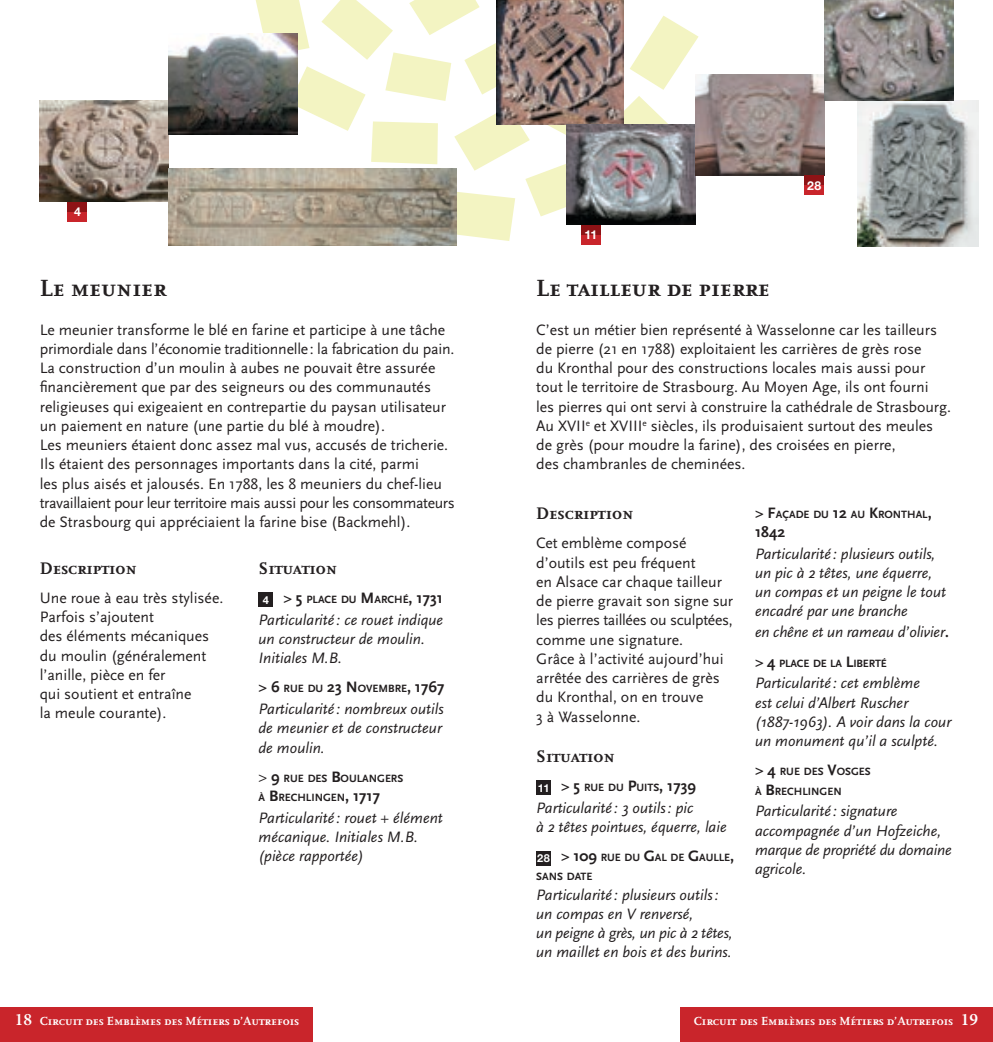
<style>
.page{position:relative;width:993px;height:1042px;background:#fff}
.page>*{position:absolute;margin:0;border:0;box-sizing:border-box;transform-origin:0 0}
.t1{font:700 24.5px "Scala Caps";color:#231f20}
.t2{font:700 17.5px "Scala Caps";color:#231f20}
.t3{font:15.75px/19.2px "Scala Sans";color:#231f20}
.t4{font:italic 15.75px/19.2px "Scala Sans";color:#231f20}
.t5{font:700 15.75px "Scala Sans";color:#231f20}
.t6{font:700 12.25px "Scala Caps";color:#fff}
.t7{font:700 12.25px "Helvetica Neue";color:#fff}
.t8{font:700 11.03px/19.2px "Scala Sans";color:#231f20}
.s1{font-family:"Helvetica Neue";color:#fff}
.s2{font-size:15.75px}
.s3{font-weight:400;font-size:15.75px}
.s4{font-family:"Scala Caps";font-weight:700;font-style:normal;font-size:17.5px}
.s5{font-family:"Minion Pro";font-weight:600;font-size:17.5px}
</style>
<div class="page">
<svg style="left:255px;top:0;width:443px;height:245px"></svg>
<div style="left:680px;top:1007px;width:312px;height:35px;background:#c9252b"></div>
<div style="left:0;top:1007px;width:313px;height:35px;background:#c9252b"></div>
<div style="left:258px;top:592px;width:15px;height:15px;background:#231f20"></div>
<div style="left:536px;top:780px;width:15px;height:15px;background:#231f20"></div>
<div style="left:536px;top:850px;width:15px;height:15px;background:#231f20"></div>
<img style="left:40px;top:101px;width:129px;height:101px">
<img style="left:496px;top:0;width:127px;height:124px">
<img style="left:169px;top:169px;width:287px;height:77px">
<div style="left:67px;top:202px;width:20px;height:19px;background:#8e1316"></div>
<div style="left:67px;top:212px;width:20px;height:9px;background:#c9252b"></div>
<img style="left:169px;top:34px;width:129px;height:100px">
<img style="left:566px;top:124px;width:128px;height:101px">
<div style="left:580px;top:225px;width:20px;height:20px;background:#8e1316"></div>
<div style="left:580px;top:235px;width:20px;height:10px;background:#c9252b"></div>
<img style="left:694px;top:74px;width:129px;height:101px">
<img style="left:857px;top:101px;width:120px;height:145px">
<img style="left:823px;top:0;width:129px;height:101px">
<div style="left:804px;top:175px;width:19px;height:20px;background:#8e1316"></div>
<div style="left:804px;top:185px;width:19px;height:10px;background:#c9252b"></div>
<p class="t7" style="left:74px;top:204px;width:8px">4</p>
<h1 class="t1" style="left:40px;top:274px;width:128px">Le meunier</h1>
<p class="t3" style="left:40px;top:320px;width:416px">Le meunier transforme le blé en farine et participe à une tâche primordiale dans l’économie traditionnelle: la fabrication du pain.<br>La construction d’un moulin à aubes ne pouvait être assurée financièrement que par des seigneurs ou des communautés religieuses qui exigeaient en contrepartie du paysan utilisateur un paiement en nature (une partie du blé à moudre).<br>Les meuniers étaient donc assez mal vus, accusés de tricherie.<br>Ils étaient des personnages importants dans la cité, parmi<br>les plus aisés et jalousés. En 1788, les 8 meuniers du chef-lieu travaillaient pour leur territoire mais aussi pour les consommateurs de Strasbourg qui appréciaient la farine bise (Backmehl).</p>
<p class="t2" style="left:40px;top:558px;width:99px">Description</p>
<p class="t3" style="left:40px;top:588px;width:185px">Une roue à eau très stylisée.<br>Parfois s’ajoutent<br>des éléments mécaniques du moulin (généralement l’anille, pièce en fer<br>qui soutient et entraîne<br>la meule courante).</p>
<p class="t2" style="left:258px;top:558px;width:80px">Situation</p>
<p class="t8" style="left:263px;top:590px;width:181px"><span class="s1">4</span> <span class="s2">&gt; 5</span> PLACE DU <span class="s2">M</span>ARCHÉ<span class="s2">, 1731</span></p>
<p class="t4" style="left:258px;top:610px;width:186px">Particularité : ce rouet indique un constructeur de moulin.<br>Initiales M.B.</p>
<p class="t8" style="left:258px;top:679px;width:187px"><span class="s2">&gt; 6</span> RUE DU <span class="s2">23 N</span>OVEMBRE<span class="s2">, 1767</span></p>
<p class="t4" style="left:258px;top:699px;width:187px;text-align:justify">Particularité : nombreux outils de meunier et de constructeur de moulin.</p>
<p class="t8" style="left:258px;top:769px;width:146px"><span class="s3">&gt;</span> <span class="s2">9</span> RUE DES <span class="s2">B</span>OULANGERS<br>À <span class="s2">B</span>RECHLINGEN<span class="s2">, 1717</span></p>
<p class="t4" style="left:258px;top:808px;width:186px">Particularité : rouet + élément mécanique. Initiales M.B. (pièce rapportée)</p>
<p class="t7" style="left:584px;top:227px;width:14px">11</p>
<p class="t7" style="left:806px;top:178px;width:16px">28</p>
<h1 class="t1" style="left:536px;top:274px;width:235px">Le tailleur de pierre</h1>
<p class="t3" style="left:536px;top:320px;width:416px">C’est un métier bien représenté à Wasselonne car les tailleurs de pierre (21 en 1788) exploitaient les carrières de grès rose<br>du Kronthal pour des constructions locales mais aussi pour tout le territoire de Strasbourg. Au Moyen Age, ils ont fourni<br>les pierres qui ont servi à construire la cathédrale de Strasbourg.<br>Au XVII<sup>e</sup> et XVIII<sup>e</sup> siècles, ils produisaient surtout des meules de grès (pour moudre la farine), des croisées en pierre,<br>des chambranles de cheminées.</p>
<p class="t2" style="left:536px;top:503px;width:99px">Description</p>
<p class="t3" style="left:536px;top:534px;width:198px">Cet emblème composé d’outils est peu fréquent<br>en Alsace car chaque tailleur de pierre gravait son signe sur les pierres taillées ou sculptées, comme une signature.<br>Grâce à l’activité aujourd’hui arrêtée des carrières de grès du Kronthal, on en trouve<br>3 à Wasselonne.</p>
<p class="t2" style="left:536px;top:746px;width:80px">Situation</p>
<p class="t8" style="left:537px;top:778px;width:160px"><span class="s1">11</span> <span class="s2">&gt; 5</span> RUE DU <span class="s2">P</span>UITS<span class="s2">, 1739</span></p>
<p class="t4" style="left:536px;top:798px;width:192px">Particularité : 3 outils : pic<br>à 2 têtes pointues, équerre, laie</p>
<p class="t8" style="left:536px;top:848px;width:199px"><span class="s1">28</span> <span class="s2">&gt; 109</span> RUE DU <span class="s2">G</span>AL DE <span class="s2">G</span>AULLE<span class="s2">,<br></span>SANS DATE</p>
<p class="t4" style="left:536px;top:885px;width:198px">Particularité : plusieurs outils : un compas en V renversé,<br>un peigne à grès, un pic à 2 têtes, un maillet en bois et des burins.</p>
<p class="t8" style="left:754px;top:505px;width:178px"><span class="s2">&gt; F</span>AÇADE DU <span class="s2">12</span> AU <span class="s2">K</span>RONTHAL<span class="s2">,</span></p>
<p class="t5" style="left:754px;top:523px;width:32px">1842</p>
<p class="t4" style="left:754px;top:544px;width:193px">Particularité : plusieurs outils, un pic à 2 têtes, une équerre, un compas et un peigne le tout encadré par une branche</p>
<p class="t4" style="left:754px;top:623px;width:196px">en chêne et un rameau d’olivier<span class="s4">.</span></p>
<p class="t8" style="left:754px;top:654px;width:133px"><span class="s2">&gt; 4</span> PLACE DE LA <span class="s2">L</span>IBERTÉ</p>
<p class="t4" style="left:754px;top:674px;width:198px">Particularité : cet emblème<br>est celui d’Albert Ruscher (1887-1963). A voir dans la cour un monument qu’il a sculpté.</p>
<p class="t8" style="left:754px;top:762px;width:117px"><span class="s2">&gt; 4</span> RUE DES <span class="s2">V</span>OSGES<br>À <span class="s2">B</span>RECHLINGEN</p>
<p class="t4" style="left:754px;top:802px;width:198px">Particularité : signature accompagnée d’un Hofzeiche, marque de propriété du domaine agricole.</p>
<p class="t6" style="left:15px;top:1013px;width:286px"><span class="s5">18</span> Circuit des Emblèmes des Métiers d’Autrefois</p>
<p class="t6" style="left:693px;top:1013px;width:286px">Circuit des Emblèmes des Métiers d’Autrefois <span class="s5">19</span></p>
</div>
